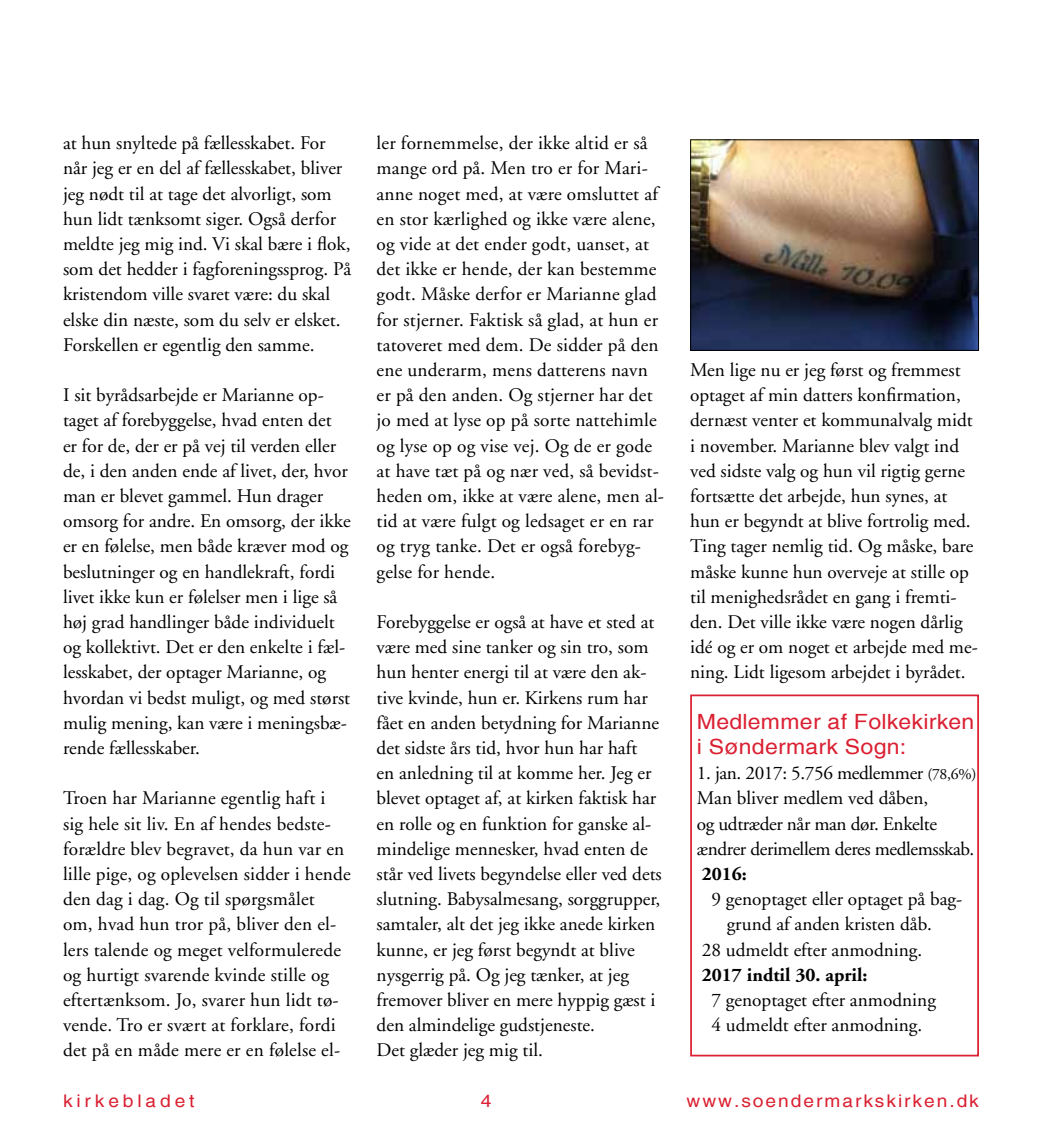
<style>
.page{position:relative;width:1042px;height:1141px;background:#fff}
.page>*{position:absolute;margin:0;border:0;box-sizing:border-box;transform-origin:0 0}
.t1{font:21px/25.2px "Helvetica";letter-spacing:.01em;color:#da2032;scale:1.1 1}
.t2{font:19.25px/25.2px "Adobe Garamond";color:#000}
.t3{font:19.25px/25.2px "Adobe Garamond";letter-spacing:-.02em;color:#000}
.t4{font:700 19.25px "Adobe Garamond";color:#000}
.t5{font:17.5px "Helvetica";letter-spacing:.1em;color:#da2032;scale:1.1 1}
.s1{font-size:15.75px}
</style>
<div class="page">
<img style="left:692px;top:141px;width:285px;height:208px">
<div style="left:690px;top:139px;width:289px;height:212px;border:1px solid #000"></div>
<div style="left:690px;top:694px;width:289px;height:362px;border:2px solid #da2032"></div>
<p class="t2" style="left:63px;top:131px;width:290px">at hun snyltede på fællesskabet. For når jeg er en del af fællesskabet, bliver jeg nødt til at tage det alvorligt, som hun lidt tænksomt siger. Også derfor meldte jeg mig ind. Vi skal bære i flok, som det hedder i fagforeningssprog. På kristendom ville svaret være: du skal elske din næste, som du selv er elsket.<br>Forskellen er egentlig den samme.</p>
<p class="t2" style="left:63px;top:383px;width:289px">I sit byrådsarbejde er Marianne op&shy;taget af forebyggelse, hvad enten det<br>er for de, der er på vej til verden eller de, i den anden ende af livet, der, hvor man er blevet gammel. Hun drager omsorg for andre. En omsorg, der ikke er en følelse, men både kræver mod og beslutninger og en handlekraft, fordi livet ikke kun er følelser men i lige så høj grad handlinger både individuelt og kollektivt. Det er den enkelte i fæl&shy;lesskabet, der optager Marianne, og hvordan vi bedst muligt, og med størst mulig mening, kan være i meningsbæ&shy;rende fællesskaber.</p>
<p class="t2" style="left:63px;top:786px;width:289px">Troen har Marianne egentlig haft i<br>sig hele sit liv. En af hendes bedste&shy;forældre blev begravet, da hun var en lille pige, og oplevelsen sidder i hende den dag i dag. Og til spørgsmålet<br>om, hvad hun tror på, bliver den el&shy;lers talende og meget velformulerede og hurtigt svarende kvinde stille og eftertænksom. Jo, svarer hun lidt tø&shy;vende. Tro er svært at forklare, fordi det på en måde mere er en følelse el-</p>
<p class="t2" style="left:377px;top:131px;width:289px">ler fornemmelse, der ikke altid er så mange ord på. Men tro er for Mari&shy;anne noget med, at være omsluttet af en stor kærlighed og ikke være alene, og vide at det ender godt, uanset, at det ikke er hende, der kan bestemme godt. Måske derfor er Marianne glad for stjerner. Faktisk så glad, at hun er tatoveret med dem. De sidder på den ene underarm, mens datterens navn er på den anden. Og stjerner har det jo med at lyse op på sorte nattehimle og lyse op og vise vej. Og de er gode at have tæt på og nær ved, så bevidst&shy;heden om, ikke at være alene, men al&shy;tid at være fulgt og ledsaget er en rar og tryg tanke. Det er også forebyg&shy;gelse for hende.</p>
<p class="t2" style="left:377px;top:610px;width:287px">Forebyggelse er også at have et sted at være med sine tanker og sin tro, som hun henter energi til at være den ak&shy;tive kvinde, hun er. Kirkens rum har fået en anden betydning for Marianne det sidste års tid, hvor hun har haft<br>en anledning til at komme her. Jeg er blevet optaget af, at kirken faktisk har en rolle og en funktion for ganske al&shy;mindelige mennesker, hvad enten de står ved livets begyndelse eller ved dets slutning. Babysalmesang, sorggrupper, samtaler, alt det jeg ikke anede kirken kunne, er jeg først begyndt at blive nysgerrig på. Og jeg tænker, at jeg fremover bliver en mere hyppig gæst i den almindelige gudstjeneste.<br>Det glæder jeg mig til.</p>
<p class="t2" style="left:690px;top:358px;width:289px">Men lige nu er jeg først og fremmest optaget af min datters konfirmation, dernæst venter et kommunalvalg midt i november. Marianne blev valgt ind ved sidste valg og hun vil rigtig gerne fortsætte det arbejde, hun synes, at hun er begyndt at blive fortrolig med.<br>Ting tager nemlig tid. Og måske, bare måske kunne hun overveje at stille op til menighedsrådet en gang i fremti&shy;den. Det ville ikke være nogen dårlig idé og er om noget et arbejde med me&shy;ning. Lidt ligesom arbejdet i byrådet.</p>
<p class="t1" style="left:697px;top:709px;width:254px">Medlemmer af Folkekirken i Søndermark Sogn:</p>
<p class="t3" style="left:697px;top:761px;width:281px">1. jan. 2017: 5.756 medlemmer <span class="s1">(78,6%)<br></span>Man bliver medlem ved dåben,<br>og udtræder når man dør. Enkelte ændrer derimellem deres medlemsskab.</p>
<p class="t4" style="left:702px;top:863px;width:47px">2016:</p>
<p class="t2" style="left:711px;top:887px;width:252px">9 genoptaget eller optaget på bag-</p>
<p class="t2" style="left:726px;top:912px;width:207px">grund af anden kristen dåb.</p>
<p class="t2" style="left:702px;top:937px;width:222px">28 udmeldt efter anmodning.</p>
<p class="t4" style="left:702px;top:964px;width:167px">2017 indtil 30. april:</p>
<p class="t2" style="left:711px;top:988px;width:226px">7 genoptaget efter anmodning<br>4 udmeldt efter anmodning.</p>
<p class="t5" style="left:63px;top:1090px;width:121px">kirkebladet</p>
<p class="t5" style="left:481px;top:1090px;width:11px">4</p>
<p class="t5" style="left:686px;top:1090px;width:267px">www.soendermarkskirken.dk</p>
</div>
